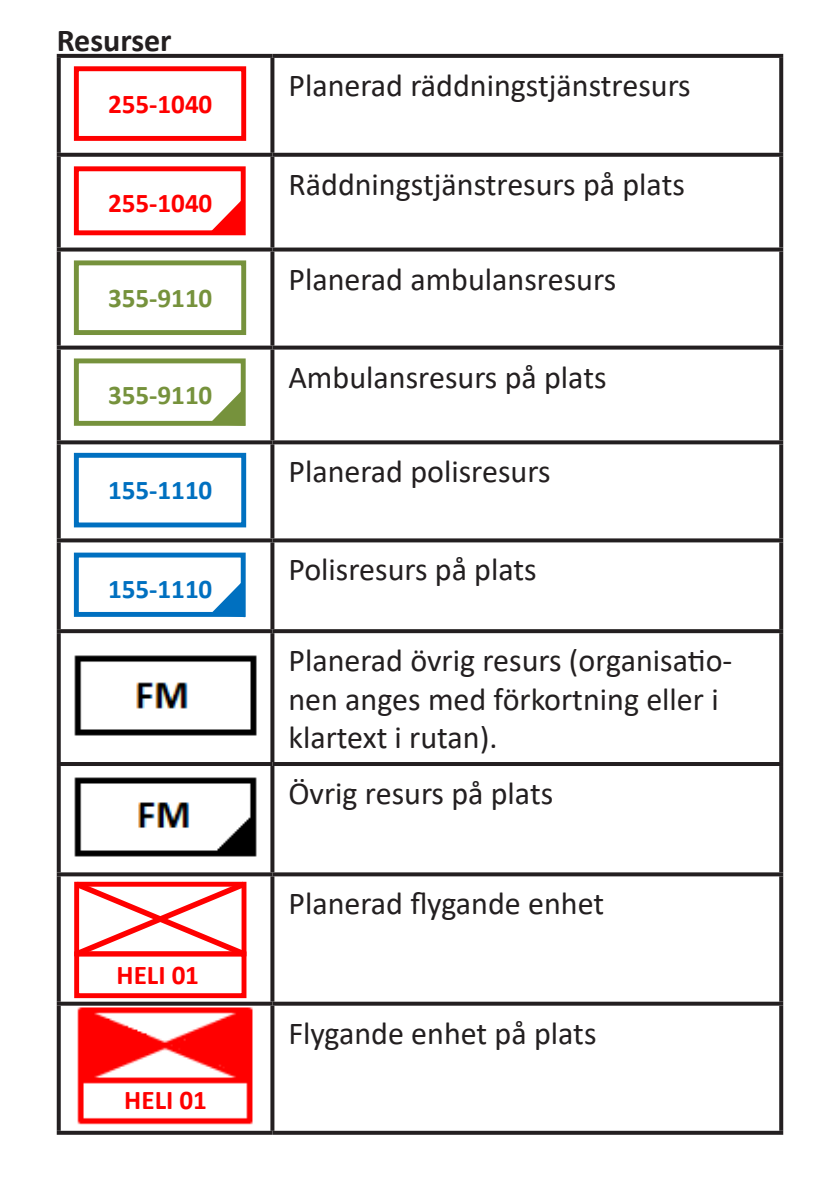
<style>
.page{position:relative;width:840px;height:1191px;background:#fff}
.page>*{position:absolute;margin:0;border:0;box-sizing:border-box;transform-origin:0 0}
.t1{font:32px/38.4px "Calibri";color:#231f20}
.t2{font:700 32px "Calibri";color:#231f20}
.t3{font:700 27.2px "Calibri";color:#f00}
.t4{font:700 27.2px "Calibri";letter-spacing:-.005em;color:#0070c0}
.t5{font:700 27.2px "Calibri";letter-spacing:-.005em;color:#76923c}
</style>
<div class="page">
<img style="left:65px;top:989px;width:205px;height:146px">
<div style="left:74px;top:951px;width:172px;height:47px;border:5px solid #f00"></div>
<svg style="left:74px;top:881px;width:173px;height:80px"></svg>
<img style="left:74px;top:777px;width:183px;height:80px">
<img style="left:74px;top:655px;width:183px;height:81px">
<div style="left:74px;top:552px;width:171px;height:65px;border:5px solid #0070c0"></div>
<svg style="left:204px;top:576px;width:42px;height:42px"></svg>
<div style="left:74px;top:453px;width:172px;height:74px;border:5px solid #0070c0"></div>
<div style="left:74px;top:358px;width:171px;height:68px;border:5px solid #76923c"></div>
<svg style="left:203px;top:384px;width:43px;height:42px"></svg>
<div style="left:74px;top:260px;width:172px;height:75px;border:5px solid #76923c"></div>
<div style="left:74px;top:166px;width:171px;height:69px;border:5px solid #f00"></div>
<svg style="left:203px;top:193px;width:43px;height:43px"></svg>
<div style="left:74px;top:66px;width:172px;height:75px;border:5px solid #f00"></div>
<svg style="left:57px;top:54px;width:215px;height:4px"></svg>
<svg style="left:57px;top:58px;width:4px;height:95px"></svg>
<svg style="left:272px;top:54px;width:510px;height:4px;background:#292526"></svg>
<svg style="left:270px;top:58px;width:4px;height:95px"></svg>
<svg style="left:778px;top:58px;width:4px;height:95px"></svg>
<svg style="left:57px;top:153px;width:215px;height:4px"></svg>
<svg style="left:57px;top:157px;width:4px;height:90px"></svg>
<svg style="left:272px;top:153px;width:510px;height:4px;background:#2f2b2c"></svg>
<svg style="left:270px;top:157px;width:4px;height:90px"></svg>
<svg style="left:779px;top:157px;width:3px;height:90px"></svg>
<svg style="left:57px;top:247px;width:215px;height:4px"></svg>
<svg style="left:57px;top:251px;width:4px;height:94px"></svg>
<svg style="left:272px;top:247px;width:510px;height:4px;background:#403c3d"></svg>
<svg style="left:270px;top:251px;width:4px;height:94px"></svg>
<svg style="left:778px;top:251px;width:4px;height:94px"></svg>
<svg style="left:57px;top:345px;width:215px;height:4px"></svg>
<svg style="left:57px;top:349px;width:4px;height:91px"></svg>
<svg style="left:272px;top:345px;width:510px;height:4px;background:#433f40"></svg>
<svg style="left:270px;top:349px;width:4px;height:91px"></svg>
<svg style="left:778px;top:349px;width:4px;height:91px"></svg>
<svg style="left:57px;top:440px;width:215px;height:4px"></svg>
<svg style="left:57px;top:444px;width:4px;height:94px"></svg>
<svg style="left:272px;top:440px;width:510px;height:4px;background:#373334"></svg>
<svg style="left:270px;top:444px;width:4px;height:94px"></svg>
<svg style="left:778px;top:444px;width:4px;height:94px"></svg>
<svg style="left:57px;top:538px;width:215px;height:4px"></svg>
<svg style="left:57px;top:542px;width:4px;height:87px"></svg>
<svg style="left:272px;top:538px;width:510px;height:4px;background:#393637"></svg>
<svg style="left:270px;top:542px;width:4px;height:87px"></svg>
<svg style="left:778px;top:542px;width:4px;height:87px"></svg>
<svg style="left:57px;top:629px;width:215px;height:4px"></svg>
<svg style="left:57px;top:633px;width:4px;height:129px"></svg>
<svg style="left:272px;top:629px;width:510px;height:4px;background:#2b2828"></svg>
<svg style="left:270px;top:633px;width:4px;height:129px"></svg>
<svg style="left:778px;top:633px;width:4px;height:129px"></svg>
<hr style="left:57px;top:762px;width:215px;height:4px;background:#231f20">
<svg style="left:57px;top:766px;width:4px;height:106px"></svg>
<hr style="left:272px;top:762px;width:510px;height:4px;background:#231f20">
<svg style="left:270px;top:766px;width:4px;height:106px"></svg>
<svg style="left:779px;top:766px;width:3px;height:106px"></svg>
<svg style="left:57px;top:872px;width:215px;height:4px"></svg>
<svg style="left:57px;top:876px;width:4px;height:125px"></svg>
<svg style="left:272px;top:872px;width:510px;height:4px;background:#373435"></svg>
<svg style="left:270px;top:876px;width:4px;height:125px"></svg>
<svg style="left:778px;top:876px;width:4px;height:125px"></svg>
<svg style="left:57px;top:1001px;width:215px;height:4px"></svg>
<svg style="left:57px;top:1005px;width:4px;height:125px"></svg>
<svg style="left:272px;top:1001px;width:510px;height:4px;background:#484546"></svg>
<svg style="left:270px;top:1005px;width:4px;height:125px"></svg>
<svg style="left:778px;top:1005px;width:4px;height:125px"></svg>
<svg style="left:57px;top:1130px;width:215px;height:4px"></svg>
<svg style="left:272px;top:1130px;width:510px;height:4px;background:#4e4a4b"></svg>
<p class="t2" style="left:57px;top:18px;width:116px">Resurser</p>
<p class="t3" style="left:108px;top:84px;width:106px">255-1040</p>
<p class="t3" style="left:108px;top:183px;width:106px">255-1040</p>
<p class="t5" style="left:108px;top:278px;width:106px">355-9110</p>
<p class="t5" style="left:108px;top:375px;width:106px">355-9110</p>
<p class="t4" style="left:108px;top:471px;width:106px">155-1110</p>
<p class="t4" style="left:108px;top:569px;width:106px">155-1110</p>
<p class="t3" style="left:116px;top:955px;width:84px">HELI 01</p>
<p class="t3" style="left:124px;top:1080px;width:84px">HELI 01</p>
<p class="t1" style="left:288px;top:65px;width:403px">Planerad räddningstjänstresurs</p>
<p class="t1" style="left:288px;top:164px;width:398px">Räddningstjänstresurs på plats</p>
<p class="t1" style="left:288px;top:259px;width:329px">Planerad ambulansresurs</p>
<p class="t1" style="left:288px;top:357px;width:319px">Ambulansresurs på plats</p>
<p class="t1" style="left:288px;top:452px;width:263px">Planerad polisresurs</p>
<p class="t1" style="left:288px;top:550px;width:250px">Polisresurs på plats</p>
<p class="t1" style="left:288px;top:640px;width:445px">Planerad övrig resurs (organisatio&shy;nen anges med förkortning eller i klartext i rutan).</p>
<p class="t1" style="left:288px;top:773px;width:266px">Övrig resurs på plats</p>
<p class="t1" style="left:288px;top:883px;width:317px">Planerad flygande enhet</p>
<p class="t1" style="left:288px;top:1013px;width:309px">Flygande enhet på plats</p>
</div>
